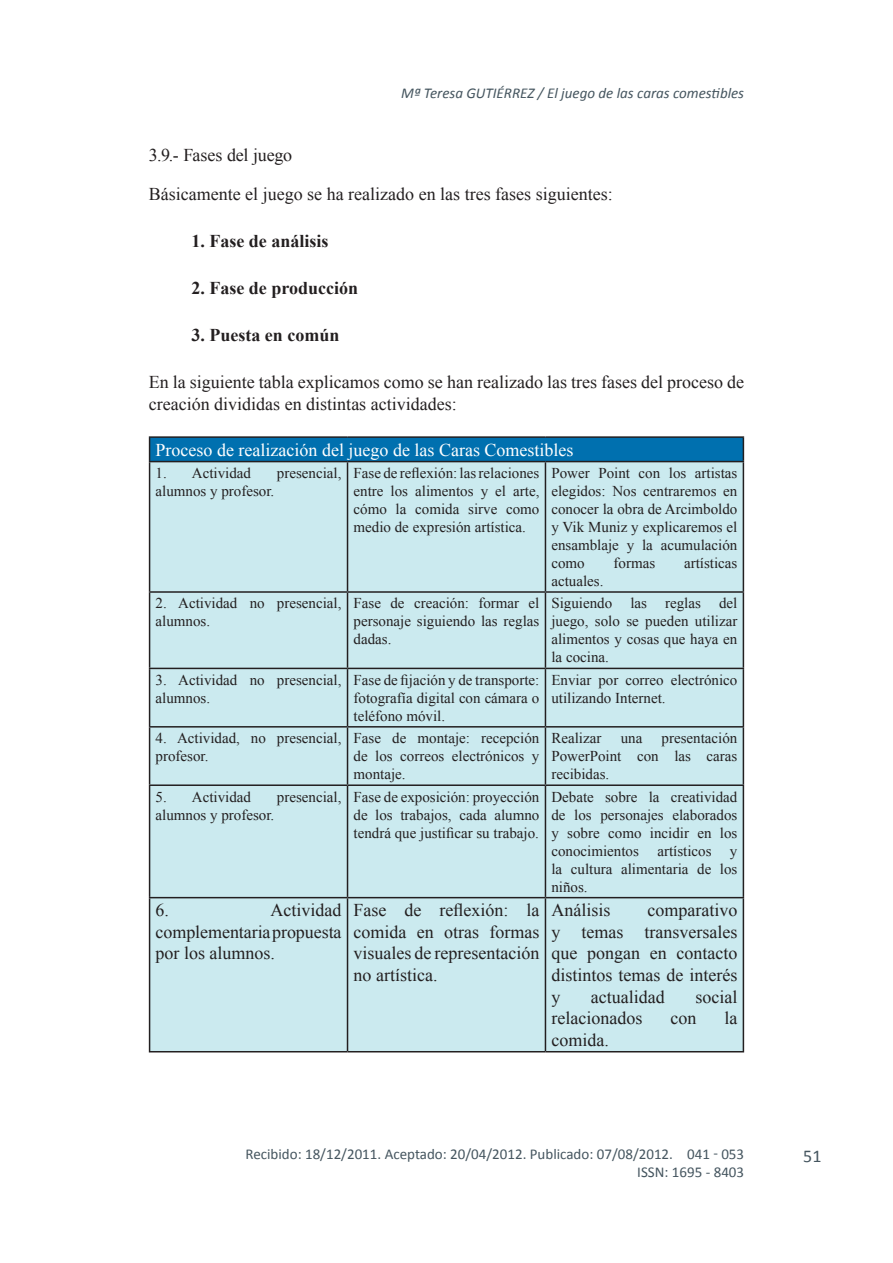
<style>
.page{position:relative;width:893px;height:1263px;background:#fff}
.page>*{position:absolute;margin:0;border:0;box-sizing:border-box;transform-origin:0 0}
.texto_normal{font:18px/21.6px "Times New Roman";color:#231f20;text-align:justify}
.texto_normal-2{font:700 18px "Times New Roman";color:#231f20}
.texto_normal-3{font:18px "Times New Roman";color:#fff}
.Subtitulos{font:18px "Times New Roman";letter-spacing:-.01em;color:#231f20}
.t1{font:18px "Calibri";color:#45555f}
.texto_normal-4{font:15px/18px "Times New Roman";color:#231f20;text-align:justify}
.texto_normal-5{font:15px "Calibri";color:#45555f}
.Cabacera_Izquierda{font:italic 15px "Calibri";color:#45555f}
</style>
<div class="page">
<div style="left:150px;top:437px;width:593px;height:25px;background:#0070af"></div>
<div style="left:150px;top:462px;width:593px;height:589px;background:#cbeaef"></div>
<hr style="left:149px;top:436px;width:198px;height:2px;background:#231f20">
<svg style="left:149px;top:438px;width:1px;height:23px"></svg>
<hr style="left:347px;top:436px;width:198px;height:2px;background:#231f20">
<hr style="left:545px;top:436px;width:199px;height:2px;background:#231f20">
<svg style="left:743px;top:438px;width:1px;height:23px"></svg>
<hr style="left:149px;top:461px;width:198px;height:1px;background:#231f20">
<hr style="left:149px;top:462px;width:1px;height:129px;background:#231f20">
<hr style="left:347px;top:461px;width:198px;height:1px;background:#231f20">
<hr style="left:347px;top:462px;width:1px;height:129px;background:#231f20">
<hr style="left:545px;top:461px;width:199px;height:1px;background:#231f20">
<hr style="left:545px;top:462px;width:1px;height:129px;background:#231f20">
<hr style="left:743px;top:462px;width:1px;height:129px;background:#231f20">
<hr style="left:149px;top:591px;width:198px;height:2px;background:#231f20">
<hr style="left:149px;top:593px;width:1px;height:75px;background:#231f20">
<hr style="left:347px;top:591px;width:198px;height:2px;background:#231f20">
<hr style="left:347px;top:593px;width:1px;height:75px;background:#231f20">
<hr style="left:545px;top:591px;width:199px;height:2px;background:#231f20">
<hr style="left:545px;top:593px;width:1px;height:75px;background:#231f20">
<hr style="left:743px;top:593px;width:1px;height:75px;background:#231f20">
<hr style="left:149px;top:668px;width:198px;height:1px;background:#231f20">
<hr style="left:149px;top:669px;width:1px;height:57px;background:#231f20">
<hr style="left:347px;top:668px;width:198px;height:1px;background:#231f20">
<hr style="left:347px;top:669px;width:1px;height:57px;background:#231f20">
<hr style="left:545px;top:668px;width:199px;height:1px;background:#231f20">
<hr style="left:545px;top:669px;width:1px;height:57px;background:#231f20">
<hr style="left:743px;top:669px;width:1px;height:57px;background:#231f20">
<hr style="left:149px;top:726px;width:198px;height:1px;background:#231f20">
<hr style="left:149px;top:727px;width:1px;height:57px;background:#231f20">
<hr style="left:347px;top:726px;width:198px;height:1px;background:#231f20">
<hr style="left:347px;top:727px;width:1px;height:57px;background:#231f20">
<hr style="left:545px;top:726px;width:199px;height:1px;background:#231f20">
<hr style="left:545px;top:727px;width:1px;height:57px;background:#231f20">
<hr style="left:743px;top:727px;width:1px;height:57px;background:#231f20">
<hr style="left:149px;top:784px;width:198px;height:2px;background:#231f20">
<hr style="left:149px;top:786px;width:1px;height:111px;background:#231f20">
<hr style="left:347px;top:784px;width:198px;height:2px;background:#231f20">
<hr style="left:347px;top:786px;width:1px;height:111px;background:#231f20">
<hr style="left:545px;top:784px;width:199px;height:2px;background:#231f20">
<hr style="left:545px;top:786px;width:1px;height:111px;background:#231f20">
<hr style="left:743px;top:786px;width:1px;height:111px;background:#231f20">
<hr style="left:149px;top:897px;width:198px;height:1px;background:#231f20">
<hr style="left:149px;top:898px;width:1px;height:153px;background:#231f20">
<hr style="left:347px;top:897px;width:198px;height:1px;background:#231f20">
<hr style="left:347px;top:898px;width:1px;height:153px;background:#231f20">
<hr style="left:545px;top:897px;width:199px;height:1px;background:#231f20">
<hr style="left:545px;top:898px;width:1px;height:153px;background:#231f20">
<hr style="left:743px;top:898px;width:1px;height:153px;background:#231f20">
<hr style="left:149px;top:1051px;width:198px;height:1px;background:#231f20">
<hr style="left:347px;top:1051px;width:198px;height:1px;background:#231f20">
<hr style="left:545px;top:1051px;width:199px;height:1px;background:#231f20">
<p class="Cabacera_Izquierda" style="left:401px;top:84px;width:344px">Mª Teresa GUTIÉRREZ / El juego de las caras comestibles</p>
<p class="Subtitulos" style="left:149px;top:143px;width:145px">3.9.- Fases del juego</p>
<p class="texto_normal" style="left:149px;top:183px;width:465px">Básicamente el juego se ha realizado en las tres fases siguientes:</p>
<p class="texto_normal-2" style="left:191px;top:229px;width:139px">1. Fase de análisis</p>
<p class="texto_normal-2" style="left:191px;top:276px;width:168px">2. Fase de producción</p>
<p class="texto_normal-2" style="left:191px;top:323px;width:149px">3. Puesta en común</p>
<p class="texto_normal" style="left:149px;top:371px;width:597px">En la siguiente tabla explicamos como se han realizado las tres fases del proceso de creación divididas en distintas actividades:</p>
<p class="texto_normal-3" style="left:156px;top:437px;width:419px">Proceso de realización del juego de las Caras Comestibles</p>
<p class="texto_normal-4" style="left:156px;top:464px;width:97px">1. Actividad</p>
<p class="texto_normal-4" style="left:277px;top:464px;width:66px">presencial,</p>
<p class="texto_normal-4" style="left:156px;top:482px;width:120px">alumnos y profesor.</p>
<p class="texto_normal-4" style="left:353px;top:464px;width:187px">Fase de reflexión: las relaciones entre los alimentos y el arte, cómo la comida sirve como medio de expresión artística.</p>
<p class="texto_normal-4" style="left:551px;top:464px;width:187px">Power Point con los artistas elegidos: Nos centraremos en conocer la obra de Arcimboldo y Vik Muniz y explicaremos el ensamblaje y la acumulación como</p>
<p class="texto_normal-4" style="left:614px;top:554px;width:43px">formas</p>
<p class="texto_normal-4" style="left:684px;top:554px;width:55px">artísticas</p>
<p class="texto_normal-4" style="left:551px;top:572px;width:54px">actuales.</p>
<p class="texto_normal-4" style="left:156px;top:594px;width:187px">2. Actividad no presencial, alumnos.</p>
<p class="texto_normal-4" style="left:353px;top:594px;width:187px">Fase de creación: formar el personaje siguiendo las reglas dadas.</p>
<p class="texto_normal-4" style="left:551px;top:594px;width:187px">Siguiendo las reglas del juego, solo se pueden utilizar alimentos y cosas que haya en la cocina.</p>
<p class="texto_normal-4" style="left:156px;top:670px;width:187px">3. Actividad no presencial, alumnos.</p>
<p class="texto_normal-4" style="left:353px;top:670px;width:187px">Fase de fijación y de transporte: fotografía digital con cámara o teléfono móvil.</p>
<p class="texto_normal-4" style="left:551px;top:670px;width:187px">Enviar por correo electrónico utilizando Internet.</p>
<p class="texto_normal-4" style="left:156px;top:729px;width:187px">4. Actividad, no presencial, profesor.</p>
<p class="texto_normal-4" style="left:353px;top:729px;width:187px">Fase de montaje: recepción de los correos electrónicos y montaje.</p>
<p class="texto_normal-4" style="left:551px;top:729px;width:51px">Realizar</p>
<p class="texto_normal-4" style="left:621px;top:729px;width:23px">una</p>
<p class="texto_normal-4" style="left:551px;top:729px;width:187px;text-indent:110px">presentación PowerPoint con las caras recibidas.</p>
<p class="texto_normal-4" style="left:156px;top:787px;width:97px">5. Actividad</p>
<p class="texto_normal-4" style="left:277px;top:787px;width:66px">presencial,</p>
<p class="texto_normal-4" style="left:156px;top:805px;width:120px">alumnos y profesor.</p>
<p class="texto_normal-4" style="left:353px;top:787px;width:187px">Fase de exposición: proyección de los trabajos, cada alumno tendrá que justificar su trabajo.</p>
<p class="texto_normal-4" style="left:551px;top:787px;width:187px">Debate sobre la creatividad de los personajes elaborados y sobre como incidir en los conocimientos artísticos y la cultura alimentaria de los niños.</p>
<p class="texto_normal" style="left:156px;top:899px;width:188px;text-indent:115px">Actividad complementaria propuesta por los alumnos.</p>
<p class="texto_normal" style="left:353px;top:899px;width:187px">Fase de reflexión: la comida en otras formas visuales de representación no artística.</p>
<p class="texto_normal" style="left:551px;top:899px;width:61px">Análisis</p>
<p class="texto_normal" style="left:551px;top:899px;width:187px;text-indent:96px">comparativo y temas transversales que pongan en contacto distintos temas de interés y</p>
<p class="texto_normal" style="left:156px;top:899px;width:15px">6.</p>
<p class="texto_normal" style="left:591px;top:985px;width:75px">actualidad</p>
<p class="texto_normal" style="left:695px;top:985px;width:43px">social</p>
<p class="texto_normal" style="left:551px;top:1007px;width:92px">relacionados</p>
<p class="texto_normal" style="left:670px;top:1007px;width:27px">con</p>
<p class="texto_normal" style="left:724px;top:1007px;width:14px">la</p>
<p class="texto_normal" style="left:551px;top:1029px;width:59px">comida.</p>
<p class="texto_normal-5" style="left:245px;top:1145px;width:429px">Recibido: 18/12/2011. Aceptado: 20/04/2012. Publicado: 07/08/2012.</p>
<p class="texto_normal-5" style="left:687px;top:1145px;width:58px">041 - 053</p>
<p class="texto_normal-5" style="left:637px;top:1163px;width:108px">ISSN: 1695 - 8403</p>
<p class="t1" style="left:803px;top:1144px;width:20px">51</p>
</div>
